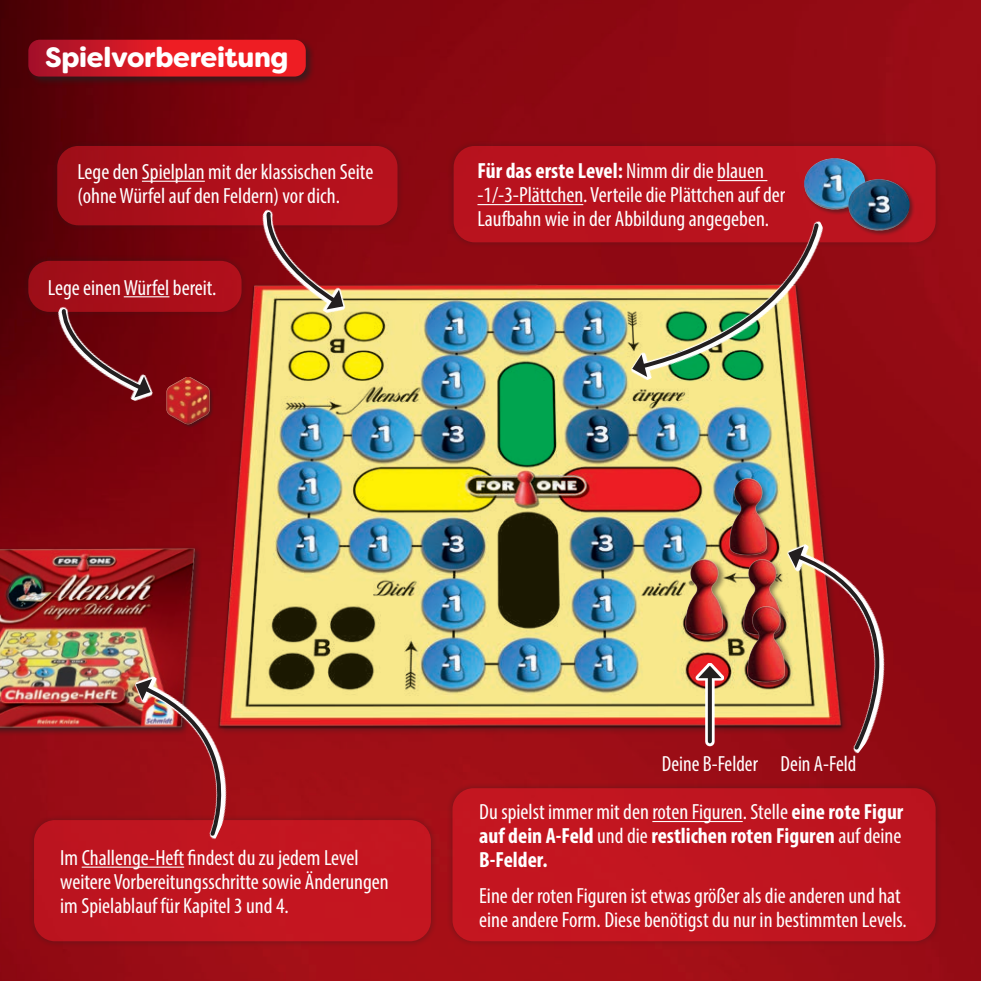
<style>
.page{position:relative;width:981px;height:981px;background:#fff}
.page>*{position:absolute;margin:0;border:0;box-sizing:border-box;transform-origin:0 0}
.t1{font:900 28px "Filson Soft";letter-spacing:-.01em;color:#fff}
.t2{font:condensed 22px/24px "Myriad Pro";color:#fff}
.t3{font:700 condensed 22px/24px "Myriad Pro";color:#fff;text-align:justify}
.s1{font-weight:700}
.s2{font-weight:400}
</style>
<div class="page">
<img style="left:0;top:0;width:981px;height:981px">
<img style="left:0;top:482px;width:105px;height:306px">
<img style="left:105px;top:182px;width:876px;height:660px">
<div style="left:26px;top:37px;width:290px;height:49px;background:#231f20;opacity:.75"></div>
<svg style="left:28px;top:40px;width:278px;height:37px;background:#d61924"></svg>
<div style="left:51px;top:140px;width:353px;height:91px;background:#231f20;opacity:.75"></div>
<div style="left:57px;top:146px;width:340px;height:79px;background:linear-gradient(to right,#a10e19,#ba121e);border-radius:21px"></div>
<div style="left:22px;top:255px;width:225px;height:63px;background:#231f20;opacity:.75"></div>
<div style="left:28px;top:261px;width:214px;height:51px;background:#a80f1a;border-radius:21px"></div>
<hr style="left:142px;top:181px;width:63px;height:1px;background:#fff">
<div style="left:447px;top:140px;width:494px;height:108px;background:#231f20;opacity:.75"></div>
<div style="left:454px;top:146px;width:481px;height:96px;background:#b9131e;border-radius:21px"></div>
<hr style="left:717px;top:180px;width:50px;height:1px;background:#fff">
<hr style="left:477px;top:204px;width:106px;height:1px;background:#fff">
<hr style="left:124px;top:296px;width:45px;height:1px;background:#fff">
<svg style="left:606px;top:222px;width:244px;height:163px;background:#a04f46"></svg>
<svg style="left:632px;top:221px;width:188px;height:156px"></svg>
<svg style="left:38px;top:307px;width:133px;height:99px;background:#731219"></svg>
<svg style="left:237px;top:207px;width:131px;height:113px;background:#a43d32"></svg>
<div style="left:446px;top:782px;width:496px;height:165px;background:#231f20;opacity:.75"></div>
<div style="left:452px;top:788px;width:483px;height:153px;background:#c11520;border-radius:21px"></div>
<hr style="left:652px;top:821px;width:91px;height:1px;background:#fff">
<div style="left:28px;top:814px;width:409px;height:134px;background:#231f20;opacity:.75"></div>
<div style="left:34px;top:820px;width:397px;height:121px;background:#c31520;border-radius:21px"></div>
<hr style="left:82px;top:866px;width:102px;height:2px;background:#fff">
<img style="left:88px;top:670px;width:179px;height:169px">
<svg style="left:714px;top:537px;width:226px;height:217px;background:#b1553b"></svg>
<svg style="left:788px;top:546px;width:143px;height:205px;background:#a33931"></svg>
<svg style="left:695px;top:663px;width:29px;height:83px;background:#d18b71"></svg>
<svg style="left:708px;top:678px;width:4px;height:63px"></svg>
<svg style="left:698px;top:666px;width:23px;height:12px"></svg>
<div style="left:803px;top:157px;width:68px;height:58px;background:#231f20;opacity:.5"></div>
<img style="left:804px;top:158px;width:61px;height:52px">
<div style="left:847px;top:178px;width:68px;height:58px;background:#231f20;opacity:.5"></div>
<img style="left:848px;top:179px;width:61px;height:52px">
<div style="left:685px;top:558px;width:46px;height:84px;background:#231f20;opacity:.5"></div>
<img style="left:678px;top:556px;width:54px;height:82px">
<img style="left:735px;top:556px;width:54px;height:82px">
<div style="left:728px;top:478px;width:46px;height:84px;background:#231f20;opacity:.5"></div>
<img style="left:721px;top:476px;width:54px;height:82px">
<div style="left:747px;top:605px;width:46px;height:85px;background:#231f20;opacity:.5"></div>
<img style="left:739px;top:603px;width:55px;height:82px">
<div style="left:166px;top:376px;width:48px;height:52px;background:#231f20;opacity:.5"></div>
<img style="left:164px;top:377px;width:47px;height:49px">
<p class="t1" style="left:45px;top:39px;width:245px">Spielvorbereitung</p>
<p class="t2" style="left:77px;top:159px;width:297px">Lege den Spielplan mit der klassischen Seite (ohne Würfel auf den Feldern) vor dich.</p>
<p class="t2" style="left:477px;top:159px;width:309px"><span class="s1">Für das erste Level:</span> Nimm dir die blauen -1/-3-Plättchen. Verteile die Plättchen auf der<br>Laufbahn wie in der Abbildung angegeben.</p>
<p class="t2" style="left:48px;top:275px;width:170px">Lege einen Würfel bereit.</p>
<p class="t2" style="left:60px;top:845px;width:330px">Im Challenge-Heft findest du zu jedem Level weitere Vorbereitungsschritte sowie Änderungen im Spielablauf für Kapitel 3 und 4.</p>
<p class="t2" style="left:662px;top:752px;width:196px">Deine B-Felder Dein A-Feld</p>
<p class="t3" style="left:479px;top:799px;width:426px"><span class="s2">Du spielst immer mit den roten Figuren. Stelle</span> eine rote Figur auf dein A-Feld <span class="s2">und die</span> restlichen roten Figuren <span class="s2">auf deine </span>B-Felder.</p>
<p class="t2" style="left:479px;top:883px;width:429px">Eine der roten Figuren ist etwas größer als die anderen und hat eine andere Form. Diese benötigst du nur in bestimmten Levels.</p>
</div>
